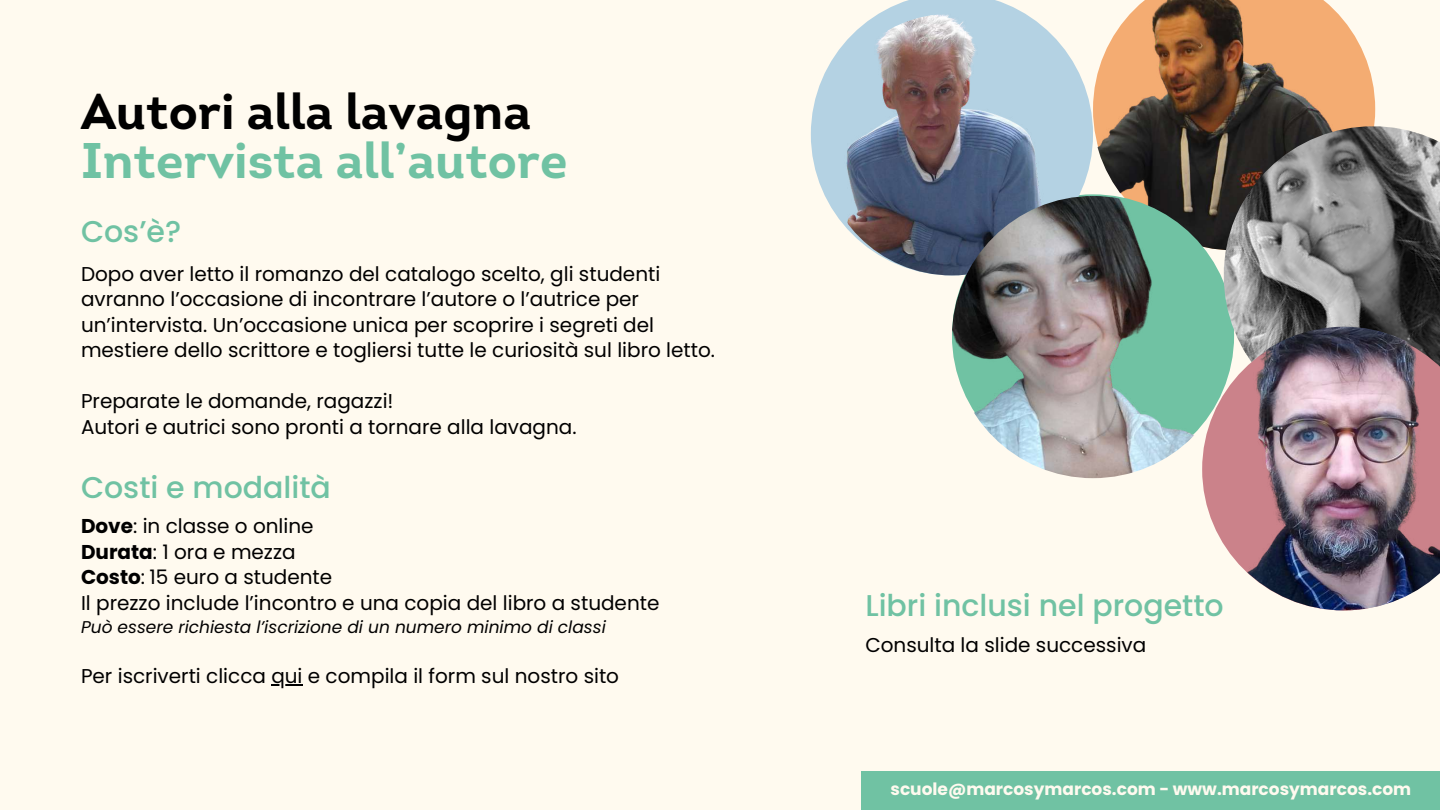
<style>
.page{position:relative;width:1440px;height:810px;background:#fffaef}
.page>*{position:absolute;margin:0;border:0;box-sizing:border-box;transform-origin:0 0}
.t1{font:700 50px "Intro";color:#70c2a3}
.t2{font:700 50px "Intro";color:#000}
.t3{font:500 30px "Poppins";color:#70c2a3}
.t4{font:20px/25.5px "Poppins";color:#000}
.t5{font:italic 17px "Poppins";color:#000}
.t6{font:700 17px "Poppins";color:#fffaef}
.s1{font-weight:700}
</style>
<div class="page">
<div style="left:862px;top:771px;width:578px;height:39px;background:#70c2a3"></div>
<img style="left:1093px;top:0;width:283px;height:246px">
<img style="left:1203px;top:106px;width:237px;height:221px">
<svg style="left:811px;top:0;width:282px;height:275px"></svg>
<img style="left:821px;top:14px;width:262px;height:261px;border-radius:50%">
<img style="left:952px;top:196px;width:282px;height:282px;border-radius:50%">
<hr style="left:271px;top:684px;width:32px;height:2px;background:#000">
<img style="left:1202px;top:327px;width:238px;height:283px">
<h1 class="t2" style="left:81px;top:91px;width:452px">Autori alla lavagna</h1>
<h1 class="t1" style="left:81px;top:141px;width:488px">Intervista all’autore</h1>
<h2 class="t3" style="left:81px;top:211px;width:102px">Cos’è?</h2>
<p class="t4" style="left:81px;top:261px;width:636px">Dopo aver letto il romanzo del catalogo scelto, gli studenti avranno l’occasione di incontrare l’autore o l’autrice per un’intervista. Un’occasione unica per scoprire i segreti del mestiere dello scrittore e togliersi tutte le curiosità sul libro letto.</p>
<p class="t4" style="left:81px;top:389px;width:497px">Preparate le domande, ragazzi!<br>Autori e autrici sono pronti a tornare alla lavagna.</p>
<h2 class="t3" style="left:81px;top:466px;width:251px">Costi e modalità</h2>
<p class="t4" style="left:81px;top:514px;width:580px"><span class="s1">Dove</span>: in classe o online<br><span class="s1">Durata</span>: 1 ora e mezza<br><span class="s1">Costo</span>: 15 euro a studente<br>Il prezzo include l’incontro e una copia del libro a studente</p>
<p class="t5" style="left:81px;top:615px;width:526px">Può essere richiesta l’iscrizione di un numero minimo di classi</p>
<p class="t4" style="left:81px;top:663px;width:540px">Per iscriverti clicca qui e compila il form sul nostro sito</p>
<h2 class="t3" style="left:865px;top:585px;width:360px">Libri inclusi nel progetto</h2>
<p class="t4" style="left:865px;top:632px;width:283px">Consulta la slide successiva</p>
<p class="t6" style="left:891px;top:777px;width:522px">scuole@marcosymarcos.com - www.marcosymarcos.com</p>
</div>
